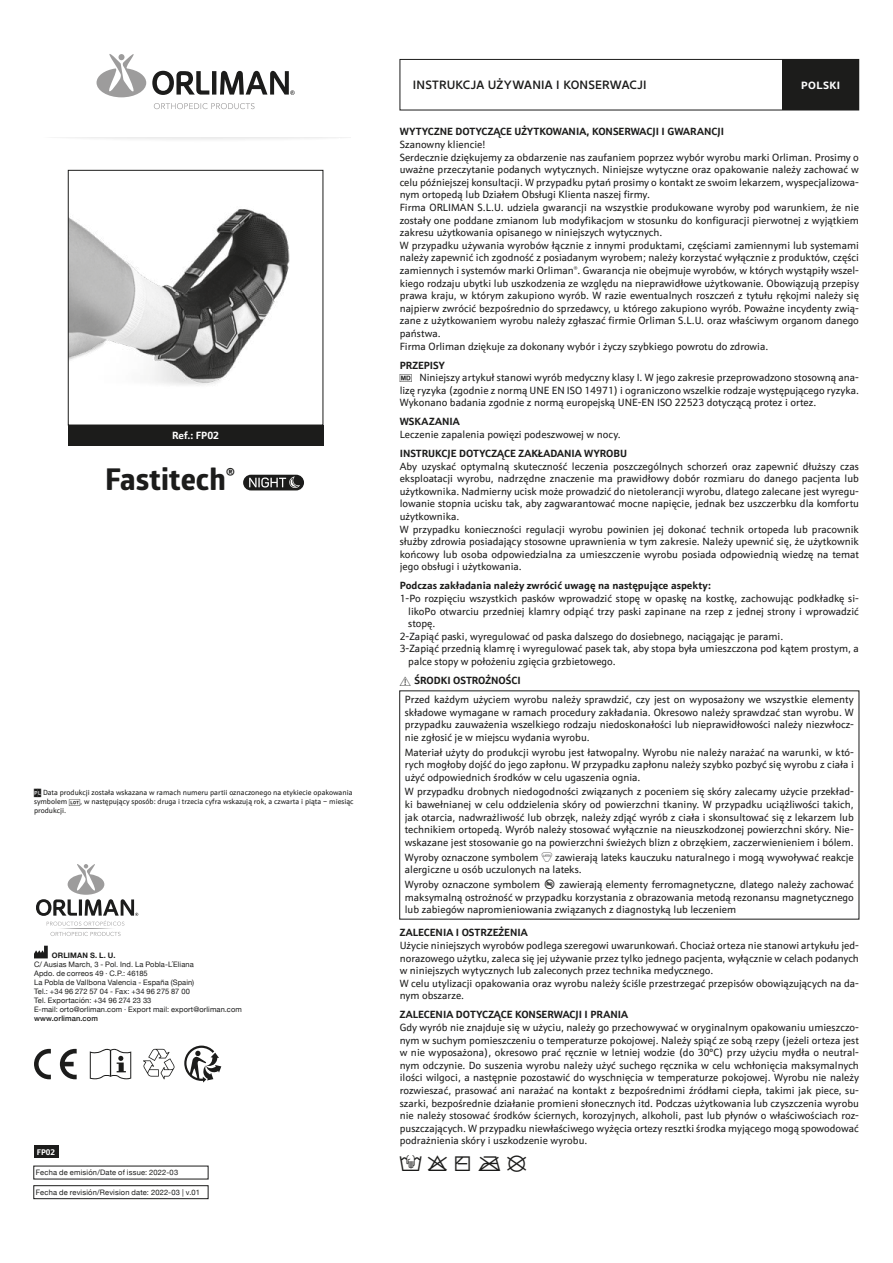
<style>
.page{position:relative;width:893px;height:1263px;background:#fff}
.page>*{position:absolute;margin:0;border:0;box-sizing:border-box;transform-origin:0 0}
.t1{font:700 30px "Globerx";color:#1c1c1b}
.t2{font:500 12px "Core Sans NR";letter-spacing:.015em;color:#1c1c1b}
.t3{font:10.5px/12.6px "Schnebel Sans ME";color:#1c1c1b;text-align:justify}
.t4{font:700 10.5px "Schnebel Sans ME";color:#1c1c1b}
.t5{font:700 10.5px "Schnebel Sans ME";color:#fff}
.t6{font:700 10.5px "Core Sans NR";letter-spacing:.03em;color:#fff}
.t7{font:700 8.25px "Schnebel Sans ME";color:#fff}
.t8{font:7.5px/9px "Helvetica Neue";letter-spacing:.015em;color:#1c1c1b}
.t9{font:7.5px/9px "Schnebel Sans ME";color:#1c1c1b}
.t10{font:500 7.5px "Helvetica Neue";letter-spacing:.015em;color:#1c1c1b}
.t11{font:700 7.5px "Helvetica Neue";letter-spacing:.015em;color:#1c1c1b}
</style>
<div class="page">
<svg style="left:60px;top:137px;width:291px;height:3px"></svg>
<svg style="left:154px;top:103px;width:101px;height:6px"></svg>
<svg style="left:96px;top:54px;width:50px;height:43px"></svg>
<svg style="left:152px;top:71px;width:143px;height:24px"></svg>
<svg style="left:34px;top:946px;width:14px;height:12px"></svg>
<svg style="left:36px;top:864px;width:102px;height:62px"></svg>
<svg style="left:51px;top:932px;width:70px;height:4px"></svg>
<svg style="left:61px;top:928px;width:51px;height:1px"></svg>
<div style="left:34px;top:1145px;width:24px;height:13px;background:#1c1c1b"></div>
<div style="left:34px;top:1185px;width:174px;height:14px;border:1px solid #1c1c1b"></div>
<img style="left:70px;top:209px;width:220px;height:177px">
<div style="left:68px;top:170px;width:255px;height:255px;border:1px solid #1c1c1b"></div>
<div style="left:68px;top:425px;width:255px;height:20px;background:#1c1c1b"></div>
<div style="left:243px;top:475px;width:61px;height:15px;background:#1c1c1b;border-radius:8px"></div>
<svg style="left:249px;top:476px;width:51px;height:12px"></svg>
<div style="left:400px;top:59px;width:459px;height:51px;border:1px solid #1c1c1b"></div>
<div style="left:782px;top:59px;width:77px;height:51px;background:#1c1c1b"></div>
<svg style="left:34px;top:1049px;width:43px;height:30px"></svg>
<svg style="left:143px;top:1049px;width:32px;height:30px"></svg>
<svg style="left:184px;top:1045px;width:37px;height:37px"></svg>
<svg style="left:90px;top:1048px;width:41px;height:31px"></svg>
<p class="t5" style="left:172px;top:427px;width:49px">Ref.: FP02</p>
<h1 class="t1" style="left:105px;top:458px;width:131px">Fastitech<sup>®</sup></h1>
<p class="t9" style="left:34px;top:788px;width:320px;text-indent:9px">Data produkcji została wskazana w ramach numeru partii oznaczonego na etykiecie opakowania symbolem</p>
<p class="t9" style="left:80px;top:797px;width:275px">, w następujący sposób: druga i trzecia cyfra wskazują rok, a czwarta i piąta – miesiąc</p>
<p class="t9" style="left:34px;top:806px;width:34px">produkcji.</p>
<p class="t11" style="left:52px;top:950px;width:65px">ORLIMAN S. L. U.</p>
<p class="t8" style="left:34px;top:961px;width:209px">C/ Ausias March, 3 - Pol. Ind. La Pobla-L´Eliana<br>Apdo. de correos 49 · C.P.: 46185<br>La Pobla de Vallbona Valencia - España (Spain)<br>Tel.: +34 96 272 57 04 - Fax: +34 96 275 87 00<br>Tel. Exportación: +34 96 274 23 33<br>E-mail: orto@orliman.com · Export mail: export@orliman.com</p>
<p class="t10" style="left:34px;top:1013px;width:65px">www.orliman.com</p>
<p class="t7" style="left:37px;top:1145px;width:20px">FP02</p>
<p class="t8" style="left:36px;top:1168px;width:144px">Fecha de emisión/Date of issue: 2022-03</p>
<p class="t8" style="left:36px;top:1188px;width:165px">Fecha de revisión/Revision date: 2022-03 | v.01</p>
<p class="t2" style="left:413px;top:77px;width:235px">INSTRUKCJA UŻYWANIA I KONSERWACJI</p>
<p class="t6" style="left:801px;top:78px;width:40px">POLSKI</p>
<p class="t4" style="left:400px;top:123px;width:326px">WYTYCZNE DOTYCZĄCE UŻYTKOWANIA, KONSERWACJI I GWARANCJI</p>
<p class="t3" style="left:400px;top:138px;width:461px;text-align:left">Szanowny kliencie!<br>Serdecznie dziękujemy za obdarzenie nas zaufaniem poprzez wybór wyrobu marki Orliman. Prosimy o uważne przeczytanie podanych wytycznych. Niniejsze wytyczne oraz opakowanie należy zachować w celu późniejszej konsultacji. W przypadku pytań prosimy o kontakt ze swoim lekarzem, wyspecjalizowa&shy;nym ortopedą lub Działem Obsługi Klienta naszej firmy.<br>Firma ORLIMAN S.L.U. udziela gwarancji na wszystkie produkowane wyroby pod warunkiem, że nie zostały one poddane zmianom lub modyfikacjom w stosunku do konfiguracji pierwotnej z wyjątkiem zakresu użytkowania opisanego w niniejszych wytycznych.<br>W przypadku używania wyrobów łącznie z innymi produktami, częściami zamiennymi lub systemami należy zapewnić ich zgodność z posiadanym wyrobem; należy korzystać wyłącznie z produktów, części zamiennych i systemów marki Orliman<sup>®</sup>. Gwarancja nie obejmuje wyrobów, w których wystąpiły wszel&shy;kiego rodzaju ubytki lub uszkodzenia ze względu na nieprawidłowe użytkowanie. Obowiązują przepisy prawa kraju, w którym zakupiono wyrób. W razie ewentualnych roszczeń z tytułu rękojmi należy się najpierw zwrócić bezpośrednio do sprzedawcy, u którego zakupiono wyrób. Poważne incydenty zwią&shy;zane z użytkowaniem wyrobu należy zgłaszać firmie Orliman S.L.U. oraz właściwym organom danego państwa.<br>Firma Orliman dziękuje za dokonany wybór i życzy szybkiego powrotu do zdrowia.</p>
<p class="t4" style="left:400px;top:356px;width:47px">PRZEPISY</p>
<p class="t3" style="left:400px;top:371px;width:461px;text-indent:20px">Niniejszy artykuł stanowi wyrób medyczny klasy I. W jego zakresie przeprowadzono stosowną ana&shy;lizę ryzyka (zgodnie z normą UNE EN ISO 14971) i ograniczono wszelkie rodzaje występującego ryzyka.<br>Wykonano badania zgodnie z normą europejską UNE-EN ISO 22523 dotyczącą protez i ortez.</p>
<p class="t4" style="left:400px;top:413px;width:62px">WSKAZANIA</p>
<p class="t3" style="left:400px;top:428px;width:223px">Leczenie zapalenia powięzi podeszwowej w nocy.</p>
<p class="t4" style="left:400px;top:445px;width:229px">INSTRUKCJE DOTYCZĄCE ZAKŁADANIA WYROBU</p>
<p class="t3" style="left:400px;top:459px;width:461px;text-align:left">Aby uzyskać optymalną skuteczność leczenia poszczególnych schorzeń oraz zapewnić dłuższy czas eksploatacji wyrobu, nadrzędne znaczenie ma prawidłowy dobór rozmiaru do danego pacjenta lub użytkownika. Nadmierny ucisk może prowadzić do nietolerancji wyrobu, dlatego zalecane jest wyregu&shy;lowanie stopnia ucisku tak, aby zagwarantować mocne napięcie, jednak bez uszczerbku dla komfortu użytkownika.<br>W przypadku konieczności regulacji wyrobu powinien jej dokonać technik ortopeda lub pracownik służby zdrowia posiadający stosowne uprawnienia w tym zakresie. Należy upewnić się, że użytkownik końcowy lub osoba odpowiedzialna za umieszczenie wyrobu posiada odpowiednią wiedzę na temat jego obsługi i użytkowania.</p>
<p class="t4" style="left:400px;top:577px;width:313px">Podczas zakładania należy zwrócić uwagę na następujące aspekty:</p>
<p class="t3" style="left:400px;top:592px;width:461px">1-Po rozpięciu wszystkich pasków wprowadzić stopę w opaskę na kostkę, zachowując podkładkę si-</p>
<p class="t3" style="left:408px;top:604px;width:452px">likoPo otwarciu przedniej klamry odpiąć trzy paski zapinane na rzep z jednej strony i wprowadzić</p>
<p class="t3" style="left:408px;top:617px;width:29px">stopę.</p>
<p class="t3" style="left:400px;top:630px;width:385px">2-Zapiąć paski, wyregulować od paska dalszego do dosiebnego, naciągając je parami.</p>
<p class="t3" style="left:400px;top:642px;width:461px">3-Zapiąć przednią klamrę i wyregulować pasek tak, aby stopa była umieszczona pod kątem prostym, a</p>
<p class="t3" style="left:408px;top:655px;width:209px">palce stopy w położeniu zgięcia grzbietowego.</p>
<p class="t4" style="left:415px;top:671px;width:108px">ŚRODKI OSTROŻNOŚCI</p>
<p class="t3" style="left:405px;top:693px;width:451px">Przed każdym użyciem wyrobu należy sprawdzić, czy jest on wyposażony we wszystkie elementy składowe wymagane w ramach procedury zakładania. Okresowo należy sprawdzać stan wyrobu. W przypadku zauważenia wszelkiego rodzaju niedoskonałości lub nieprawidłowości należy niezwłocz&shy;nie zgłosić je w miejscu wydania wyrobu.</p>
<p class="t3" style="left:405px;top:745px;width:451px">Materiał użyty do produkcji wyrobu jest łatwopalny. Wyrobu nie należy narażać na warunki, w któ&shy;rych mogłoby dojść do jego zapłonu. W przypadku zapłonu należy szybko pozbyć się wyrobu z ciała i użyć odpowiednich środków w celu ugaszenia ognia.</p>
<p class="t3" style="left:405px;top:785px;width:451px">W przypadku drobnych niedogodności związanych z poceniem się skóry zalecamy użycie przekład&shy;ki bawełnianej w celu oddzielenia skóry od powierzchni tkaniny. W przypadku uciążliwości takich, jak otarcia, nadwrażliwość lub obrzęk, należy zdjąć wyrób z ciała i skonsultować się z lekarzem lub technikiem ortopedą. Wyrób należy stosować wyłącznie na nieuszkodzonej powierzchni skóry. Nie&shy;wskazane jest stosowanie go na powierzchni świeżych blizn z obrzękiem, zaczerwienieniem i bólem.</p>
<p class="t3" style="left:405px;top:850px;width:451px">Wyroby oznaczone symbolem ● zawierają lateks kauczuku naturalnego i mogą wywoływać reakcje alergiczne u osób uczulonych na lateks.</p>
<p class="t3" style="left:405px;top:878px;width:451px">Wyroby oznaczone symbolem □ zawierają elementy ferromagnetyczne, dlatego należy zachować maksymalną ostrożność w przypadku korzystania z obrazowania metodą rezonansu magnetycznego lub zabiegów napromieniowania związanych z diagnostyką lub leczeniem</p>
<p class="t4" style="left:400px;top:924px;width:130px">ZALECENIA I OSTRZEŻENIA</p>
<p class="t3" style="left:400px;top:939px;width:461px;text-align:left">Użycie niniejszych wyrobów podlega szeregowi uwarunkowań. Chociaż orteza nie stanowi artykułu jed&shy;norazowego użytku, zaleca się jej używanie przez tylko jednego pacjenta, wyłącznie w celach podanych w niniejszych wytycznych lub zaleconych przez technika medycznego.<br>W celu utylizacji opakowania oraz wyrobu należy ściśle przestrzegać przepisów obowiązujących na da&shy;nym obszarze.</p>
<p class="t4" style="left:400px;top:1006px;width:230px">ZALECENIA DOTYCZĄCE KONSERWACJI I PRANIA</p>
<p class="t3" style="left:400px;top:1021px;width:461px">Gdy wyrób nie znajduje się w użyciu, należy go przechowywać w oryginalnym opakowaniu umieszczo&shy;nym w suchym pomieszczeniu o temperaturze pokojowej. Należy spiąć ze sobą rzepy (jeżeli orteza jest w nie wyposażona), okresowo prać ręcznie w letniej wodzie (do 30ºC) przy użyciu mydła o neutral&shy;nym odczynie. Do suszenia wyrobu należy użyć suchego ręcznika w celu wchłonięcia maksymalnych ilości wilgoci, a następnie pozostawić do wyschnięcia w temperaturze pokojowej. Wyrobu nie należy rozwieszać, prasować ani narażać na kontakt z bezpośrednimi źródłami ciepła, takimi jak piece, su&shy;szarki, bezpośrednie działanie promieni słonecznych itd. Podczas użytkowania lub czyszczenia wyrobu nie należy stosować środków ściernych, korozyjnych, alkoholi, past lub płynów o właściwościach roz&shy;puszczających. W przypadku niewłaściwego wyżęcia ortezy resztki środka myjącego mogą spowodować podrażnienia skóry i uszkodzenie wyrobu.</p>
</div>
